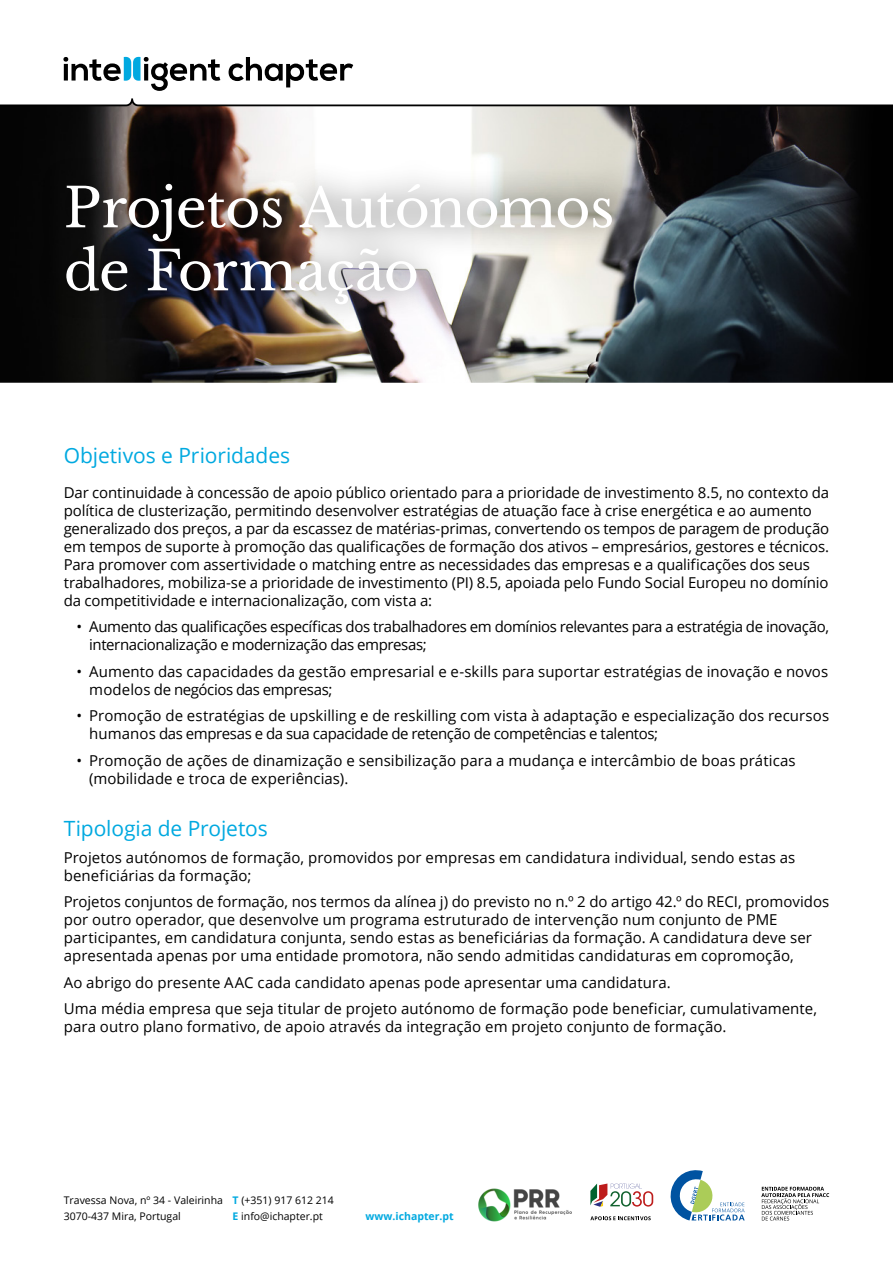
<style>
.page{position:relative;width:893px;height:1263px;background:#fff}
.page>*{position:absolute;margin:0;border:0;box-sizing:border-box;transform-origin:0 0}
.t1{font:54px/63px "Libre Baskerville";letter-spacing:-.02em;color:#fff}
.Títilo_Open_Sans_14_Azul{font:21px "Open Sans";letter-spacing:-.005em;color:#00a9e0}
.Texto_corrido_Open_Sans_10_preto{font:15px/18px "Open Sans";color:#000}
.Texto_corrido_Open_Sans_10_preto-2{font:15px/18px "Open Sans";letter-spacing:-.025em;color:#000}
.t2{font:10.5px/16.2px "Open Sans";color:#000}
.t3{font:700 10.5px "Open Sans";color:#00a9e0}
.s1{font-weight:700;color:#00a9e0}
</style>
<div class="page">
<svg style="left:761px;top:1187px;width:68px;height:33px"></svg>
<svg style="left:670px;top:1170px;width:75px;height:50px"></svg>
<img style="left:478px;top:1188px;width:94px;height:33px">
<svg style="left:590px;top:1216px;width:61px;height:4px"></svg>
<svg style="left:590px;top:1183px;width:63px;height:24px"></svg>
<img style="left:0;top:106px;width:893px;height:277px">
<div style="left:37px;top:155px;width:604px;height:179px;background:#000;opacity:.7"></div>
<svg style="left:229px;top:57px;width:124px;height:30px"></svg>
<svg style="left:63px;top:56px;width:157px;height:35px"></svg>
<svg style="left:0;top:98px;width:893px;height:8px"></svg>
<p class="t1" style="left:64px;top:177px;width:552px">Projetos Autónomos de Formação</p>
<p class="Títilo_Open_Sans_14_Azul" style="left:64px;top:441px;width:228px">Objetivos e Prioridades</p>
<p class="Texto_corrido_Open_Sans_10_preto" style="left:64px;top:483px;width:767px">Dar continuidade à concessão de apoio público orientado para a prioridade de investimento 8.5, no contexto da política de clusterização, permitindo desenvolver estratégias de atuação face à crise energética e ao aumento generalizado dos preços, a par da escassez de matérias-primas, convertendo os tempos de paragem de produção em tempos de suporte à promoção das qualificações de formação dos ativos – empresários, gestores e técnicos.<br>Para promover com assertividade o matching entre as necessidades das empresas e a qualificações dos seus trabalhadores, mobiliza-se a prioridade de investimento (PI) 8.5, apoiada pelo Fundo Social Europeu no domínio da competitividade e internacionalização, com vista a:</p>
<p class="Texto_corrido_Open_Sans_10_preto-2" style="left:89px;top:617px;width:741px;text-indent:-13px">• Aumento das qualificações específicas dos trabalhadores em domínios relevantes para a estratégia de inovação, internacionalização e modernização das empresas;</p>
<p class="Texto_corrido_Open_Sans_10_preto" style="left:89px;top:662px;width:740px;text-indent:-13px">• Aumento das capacidades da gestão empresarial e e-skills para suportar estratégias de inovação e novos modelos de negócios das empresas;</p>
<p class="Texto_corrido_Open_Sans_10_preto" style="left:89px;top:706px;width:741px;text-indent:-13px">• Promoção de estratégias de upskilling e de reskilling com vista à adaptação e especialização dos recursos humanos das empresas e da sua capacidade de retenção de competências e talentos;</p>
<p class="Texto_corrido_Open_Sans_10_preto" style="left:89px;top:751px;width:708px;text-indent:-13px">• Promoção de ações de dinamização e sensibilização para a mudança e intercâmbio de boas práticas (mobilidade e troca de experiências).</p>
<p class="Títilo_Open_Sans_14_Azul" style="left:64px;top:814px;width:206px">Tipologia de Projetos</p>
<p class="Texto_corrido_Open_Sans_10_preto" style="left:64px;top:848px;width:733px">Projetos autónomos de formação, promovidos por empresas em candidatura individual, sendo estas as beneficiárias da formação;</p>
<p class="Texto_corrido_Open_Sans_10_preto" style="left:64px;top:892px;width:767px">Projetos conjuntos de formação, nos termos da alínea j) do previsto no n.º 2 do artigo 42.º do RECI, promovidos por outro operador, que desenvolve um programa estruturado de intervenção num conjunto de PME participantes, em candidatura conjunta, sendo estas as beneficiárias da formação. A candidatura deve ser apresentada apenas por uma entidade promotora, não sendo admitidas candidaturas em copromoção,</p>
<p class="Texto_corrido_Open_Sans_10_preto" style="left:64px;top:973px;width:608px">Ao abrigo do presente AAC cada candidato apenas pode apresentar uma candidatura.</p>
<p class="Texto_corrido_Open_Sans_10_preto" style="left:64px;top:999px;width:755px">Uma média empresa que seja titular de projeto autónomo de formação pode beneficiar, cumulativamente, para outro plano formativo, de apoio através da integração em projeto conjunto de formação.</p>
<p class="t2" style="left:64px;top:1192px;width:161px">Travessa Nova, nº 34 - Valeirinha<br>3070-437 Mira, Portugal</p>
<p class="t2" style="left:233px;top:1192px;width:103px"><span class="s1">T</span> (+351) 917 612 214<br><span class="s1">E</span> info@ichapter.pt</p>
<p class="t3" style="left:366px;top:1209px;width:90px">www.ichapter.pt</p>
</div>
